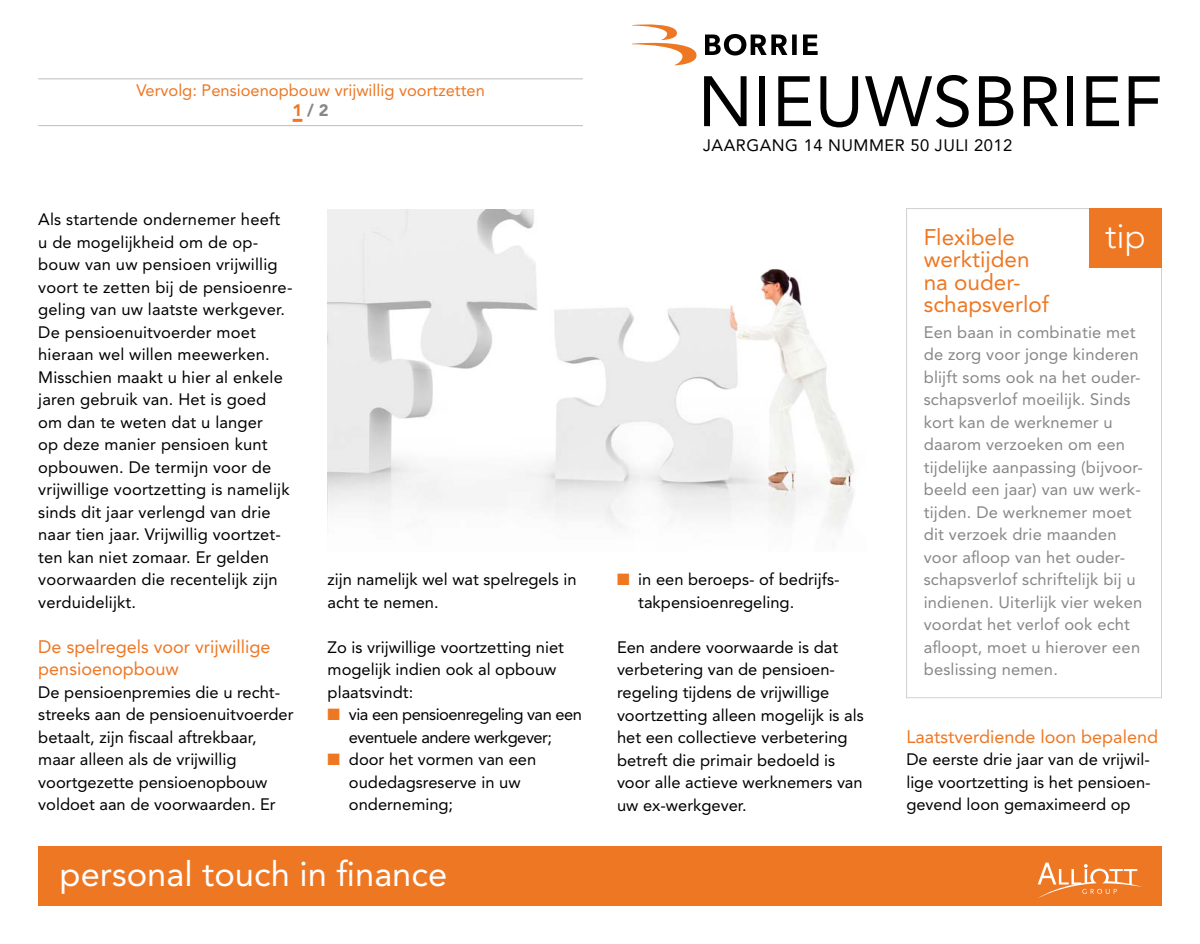
<style>
.page{position:relative;width:1200px;height:944px;background:#fff}
.page>*{position:absolute;margin:0;border:0;box-sizing:border-box;transform-origin:0 0}
.t1{font:70.5px "Avenir LT";letter-spacing:.005em;color:#000}
.t2{font:34.5px "Avenir LT";color:#fff}
.t3{font:300 34.5px "Avenir LT";color:#fff}
.t4{font:22.5px/22.5px "Avenir LT";color:#ee7723}
.t5{font:18px/22.5px "Avenir LT";color:#ee7723}
.t6{font:16.5px/22.5px "Avenir LT";color:#000}
.t7{font:16.5px/22.5px "Avenir LT";letter-spacing:.01em;color:#878787}
.t8{font:16.5px/22.5px "Avenir LT";letter-spacing:-.03em;color:#000;text-align:center}
.t9{font:16.5px/19.5px "Avenir LT";color:#ee7723;text-align:center}
.t10{font:16.5px "Avenir LT";letter-spacing:.03em;color:#000}
.s1{font-weight:900}
.s2{font-weight:900;color:#878787}
.s3{color:#ee7723}
</style>
<div class="page">
<div style="left:38px;top:846px;width:1123px;height:60px;background:#ee7723"></div>
<svg style="left:1037px;top:863px;width:104px;height:35px"></svg>
<svg style="left:632px;top:24px;width:64px;height:41px"></svg>
<svg style="left:705px;top:34px;width:112px;height:22px"></svg>
<img style="left:327px;top:209px;width:528px;height:319px">
<hr style="left:38px;top:79px;width:545px;height:1px;background:#bcbcbc">
<svg style="left:292px;top:119px;width:10px;height:3px"></svg>
<hr style="left:38px;top:125px;width:545px;height:1px;background:#bcbcbc">
<div style="left:906px;top:208px;width:255px;height:490px;border:1px solid #d1d1d1"></div>
<div style="left:1089px;top:208px;width:72px;height:60px;background:#ee7723"></div>
<p class="t9" style="left:136px;top:81px;width:350px">Vervolg: Pensioenopbouw vrijwillig voortzetten<br><span class="s1">1</span> <span class="s2">/ 2</span></p>
<p class="t6" style="left:38px;top:209px;width:256px">Als startende ondernemer heeft u de mogelijkheid om de op&shy;bouw van uw pensioen vrijwillig voort te zetten bij de pensioenre&shy;geling van uw laatste werkgever.<br>De pensioenuitvoerder moet hieraan wel willen meewerken.<br>Misschien maakt u hier al enkele jaren gebruik van. Het is goed om dan te weten dat u langer<br>op deze manier pensioen kunt opbouwen. De termijn voor de vrijwillige voortzetting is namelijk sinds dit jaar verlengd van drie naar tien jaar. Vrijwillig voortzet&shy;ten kan niet zomaar. Er gelden voorwaarden die recentelijk zijn verduidelijkt.</p>
<p class="t5" style="left:38px;top:636px;width:234px">De spelregels voor vrijwillige pensioenopbouw</p>
<p class="t6" style="left:38px;top:681px;width:257px">De pensioenpremies die u recht&shy;streeks aan de pensioenuitvoerder betaalt, zijn fiscaal aftrekbaar, maar alleen als de vrijwillig voortgezette pensioenopbouw voldoet aan de voorwaarden. Er</p>
<p class="t6" style="left:327px;top:569px;width:250px">zijn namelijk wel wat spelregels in acht te nemen.</p>
<p class="t6" style="left:327px;top:636px;width:238px">Zo is vrijwillige voortzetting niet mogelijk indien ook al opbouw plaatsvindt:</p>
<p class="t8" style="left:327px;top:704px;width:256px"><span class="s3">■</span> via een pensioenregeling van een eventuele andere werkgever;</p>
<p class="t6" style="left:349px;top:749px;width:189px;text-indent:-21px"><span class="s3">■</span> door het vormen van een oudedagsreserve in uw onderneming;</p>
<h2 class="t2" style="left:60px;top:854px;width:389px">personal touch in finance</h2>
<h1 class="t1" style="left:697px;top:61px;width:465px">NIEUWSBRIEF</h1>
<p class="t10" style="left:703px;top:136px;width:310px">JAARGANG 14 NUMMER 50 ju li 2012</p>
<p class="t6" style="left:638px;top:569px;width:201px;text-indent:-21px"><span class="s3">■</span> in een beroeps- of bedrijfs&shy;takpensioenregeling.</p>
<p class="t6" style="left:617px;top:636px;width:248px">Een andere voorwaarde is dat verbetering van de pensioen&shy;regeling tijdens de vrijwillige voortzetting alleen mogelijk is als het een collectieve verbetering betreft die primair bedoeld is voor alle actieve werknemers van uw ex-werkgever.</p>
<h2 class="t3" style="left:1104px;top:216px;width:42px">tip</h2>
<h3 class="t4" style="left:923px;top:226px;width:127px">Flexibele werktijden na ouder&shy;schapsverlof</h3>
<p class="t7" style="left:923px;top:321px;width:221px">Een baan in combinatie met de zorg voor jonge kinderen blijft soms ook na het ouder&shy;schapsverlof moeilijk. Sinds kort kan de werknemer u daarom verzoeken om een tijdelijke aanpassing (bijvoor&shy;beeld een jaar) van uw werk&shy;tijden. De werknemer moet dit verzoek drie maanden voor afloop van het ouder&shy;schapsverlof schriftelijk bij u indienen. Uiterlijk vier weken voordat het verlof ook echt afloopt, moet u hierover een beslissing nemen.</p>
<p class="t5" style="left:906px;top:726px;width:253px">Laatstverdiende loon bepalend</p>
<p class="t6" style="left:906px;top:749px;width:246px;text-align:justify">De eerste drie jaar van de vrijwil&shy;lige voortzetting is het pensioen&shy;gevend loon gemaximeerd op</p>
</div>
